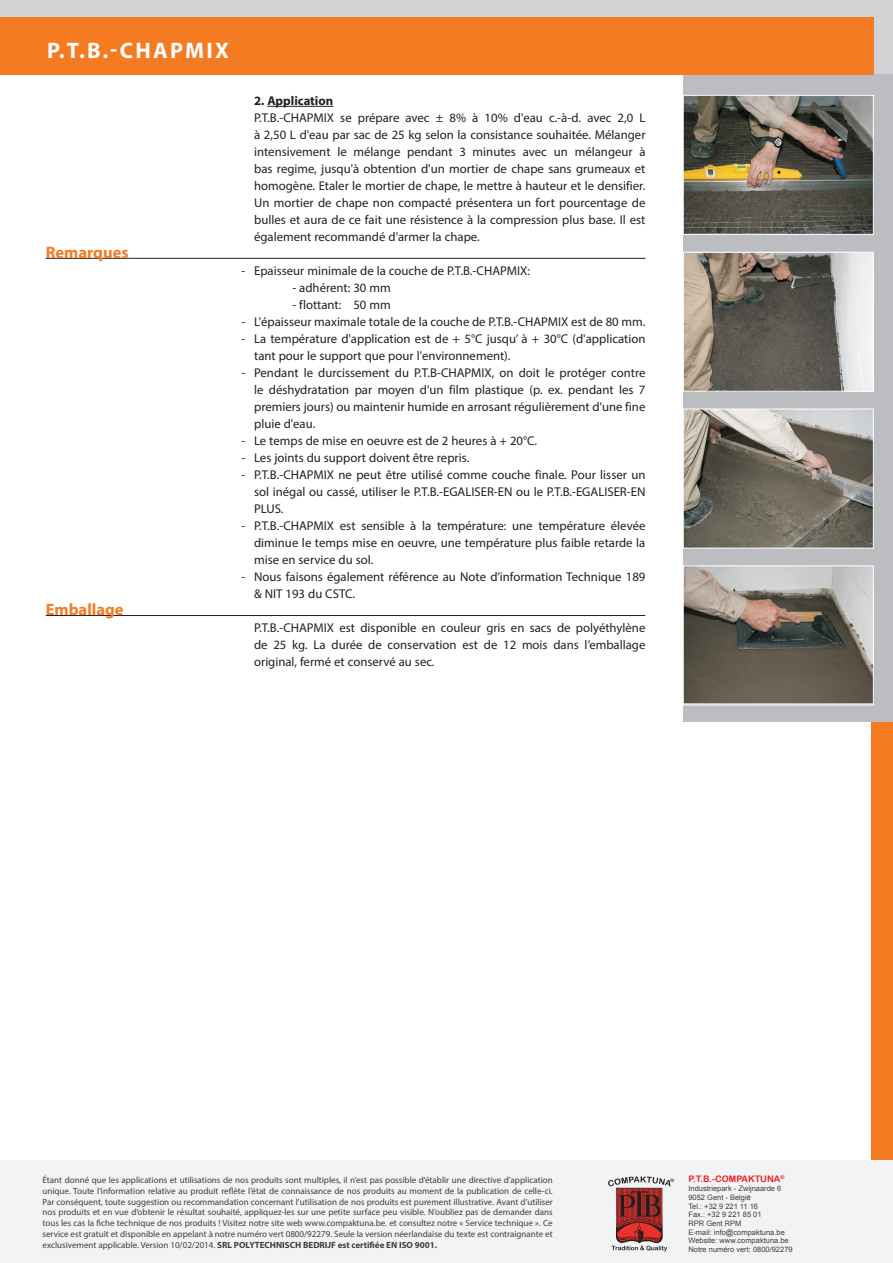
<style>
.page{position:relative;width:893px;height:1263px;background:#fff}
.page>*{position:absolute;margin:0;border:0;box-sizing:border-box;transform-origin:0 0}
.t1{font:700 22.5px "Myriad Pro";letter-spacing:.1em;color:#fff}
.t2{font:700 16.5px "Myriad Pro";color:#f47b21}
.t3{font:12.75px/17px "Myriad Pro";color:#231f20;text-align:justify}
.t4{font:700 12.75px "Myriad Pro";color:#231f20}
.t5{font:9px/10.8px "Myriad Pro";color:#3e3e3f;text-align:justify}
.t6{font:9px "Arial Rounded MT Bold";color:#ee1d23}
.t7{font:7.5px/8.7px "Arial";color:#3e3e3f}
.s1{font-weight:700}
</style>
<div class="page">
<div style="left:0;top:0;width:893px;height:75px;background:#d1d2d4"></div>
<div style="left:872px;top:704px;width:21px;height:559px;background:#f47b21"></div>
<div style="left:684px;top:75px;width:209px;height:647px;background:#bcbdc0"></div>
<img style="left:685px;top:97px;width:187px;height:136px">
<div style="left:683px;top:95px;width:191px;height:140px;border:1px solid #fff"></div>
<img style="left:685px;top:254px;width:187px;height:136px">
<div style="left:683px;top:252px;width:191px;height:140px;border:1px solid #fff"></div>
<img style="left:685px;top:411px;width:187px;height:135px">
<div style="left:683px;top:409px;width:191px;height:139px;border:1px solid #fff"></div>
<img style="left:685px;top:567px;width:187px;height:136px">
<div style="left:683px;top:565px;width:191px;height:140px;border:1px solid #fff"></div>
<hr style="left:267px;top:106px;width:66px;height:1px;background:#231f20">
<hr style="left:46px;top:258px;width:599px;height:1px;background:#231f20">
<hr style="left:46px;top:615px;width:599px;height:1px;background:#231f20">
<div style="left:0;top:17px;width:873px;height:58px;background:#f47b21"></div>
<div style="left:0;top:1161px;width:893px;height:102px;background:#f2f3f4"></div>
<svg style="left:608px;top:1176px;width:66px;height:75px"></svg>
<h1 class="t1" style="left:47px;top:35px;width:183px">P.T.B.-CHAPMIX</h1>
<p class="t2" style="left:46px;top:242px;width:84px">Remarques</p>
<p class="t2" style="left:46px;top:599px;width:79px">Emballage</p>
<p class="t4" style="left:254px;top:92px;width:81px">2. Application</p>
<p class="t3" style="left:254px;top:109px;width:393px">P.T.B.-CHAPMIX se prépare avec ± 8% à 10% d'eau c.-à-d. avec 2,0 L à 2,50 L d'eau par sac de 25 kg selon la consistance souhaitée. Mélanger intensivement le mélange pendant 3 minutes avec un mélangeur à bas regime, jusqu'à obtention d'un mortier de chape sans grumeaux et homogène. Etaler le mortier de chape, le mettre à hauteur et le densifier.<br>Un mortier de chape non compacté présentera un fort pourcentage de bulles et aura de ce fait une résistence à la compression plus base. Il est également recommandé d'armer la chape.</p>
<p class="t3" style="left:241px;top:262px;width:290px">- Epaisseur minimale de la couche de P.T.B.-CHAPMIX:</p>
<p class="t3" style="left:292px;top:279px;width:100px">- adhérent: 30 mm</p>
<p class="t3" style="left:292px;top:296px;width:100px">- flottant: 50 mm</p>
<p class="t3" style="left:241px;top:313px;width:406px">- L'épaisseur maximale totale de la couche de P.T.B.-CHAPMIX est de 80 mm.</p>
<p class="t3" style="left:254px;top:330px;width:393px;text-indent:-13px">- La température d'application est de + 5°C jusqu’ à + 30°C (d'application tant pour le support que pour l'environnement).</p>
<p class="t3" style="left:254px;top:364px;width:393px;text-indent:-13px">- Pendant le durcissement du P.T.B-CHAPMIX, on doit le protéger contre le déshydratation par moyen d'un film plastique (p. ex. pendant les 7 premiers jours) ou maintenir humide en arrosant régulièrement d'une fine pluie d'eau.</p>
<p class="t3" style="left:241px;top:432px;width:297px">- Le temps de mise en oeuvre est de 2 heures à + 20°C.</p>
<p class="t3" style="left:241px;top:449px;width:230px">- Les joints du support doivent être repris.</p>
<p class="t3" style="left:254px;top:466px;width:393px;text-indent:-13px">- P.T.B.-CHAPMIX ne peut être utilisé comme couche finale. Pour lisser un sol inégal ou cassé, utiliser le P.T.B.-EGALISER-EN ou le P.T.B.-EGALISER-EN PLUS.</p>
<p class="t3" style="left:254px;top:517px;width:393px;text-indent:-13px">- P.T.B.-CHAPMIX est sensible à la température: une température élevée diminue le temps mise en oeuvre, une température plus faible retarde la mise en service du sol.</p>
<p class="t3" style="left:254px;top:568px;width:393px;text-indent:-13px">- Nous faisons également référence au Note d’information Technique 189 &amp; NIT 193 du CSTC.</p>
<p class="t3" style="left:254px;top:619px;width:393px">P.T.B.-CHAPMIX est disponible en couleur gris en sacs de polyéthylène de 25 kg. La durée de conservation est de 12 mois dans l’emballage original, fermé et conservé au sec.</p>
<p class="t5" style="left:43px;top:1174px;width:512px">Étant donné que les applications et utilisations de nos produits sont multiples, il n’est pas possible d’établir une directive d’application unique. Toute l’information relative au produit reflète l’état de connaissance de nos produits au moment de la publication de celle-ci.<br>Par conséquent, toute suggestion ou recommandation concernant l’utilisation de nos produits est purement illustrative. Avant d’utiliser nos produits et en vue d’obtenir le résultat souhaité, appliquez-les sur une petite surface peu visible. N’oubliez pas de demander dans tous les cas la fiche technique de nos produits ! Visitez notre site web www.compaktuna.be. et consultez notre « Service technique ». Ce service est gratuit et disponible en appelant à notre numéro vert 0800/92279. Seule la version néerlandaise du texte est contraignante et exclusivement applicable. Version 10/02/2014. <span class="s1">SRL POLYTECHNISCH BEDRIJF est certifiée EN ISO 9001.</span></p>
<p class="t6" style="left:688px;top:1174px;width:97px">P.T.B.-COMPAKTUNA<sup>®</sup></p>
<p class="t7" style="left:688px;top:1184px;width:106px">Industriepark - Zwijnaarde 6<br>9052 Gent - België<br>Tel.: +32 9 221 11 16<br>Fax.: +32 9 221 85 01<br>RPR Gent RPM<br>E-mail: info@compaktuna.be<br>Website: www.compaktuna.be<br>Notre numéro vert: 0800/92279</p>
</div>
